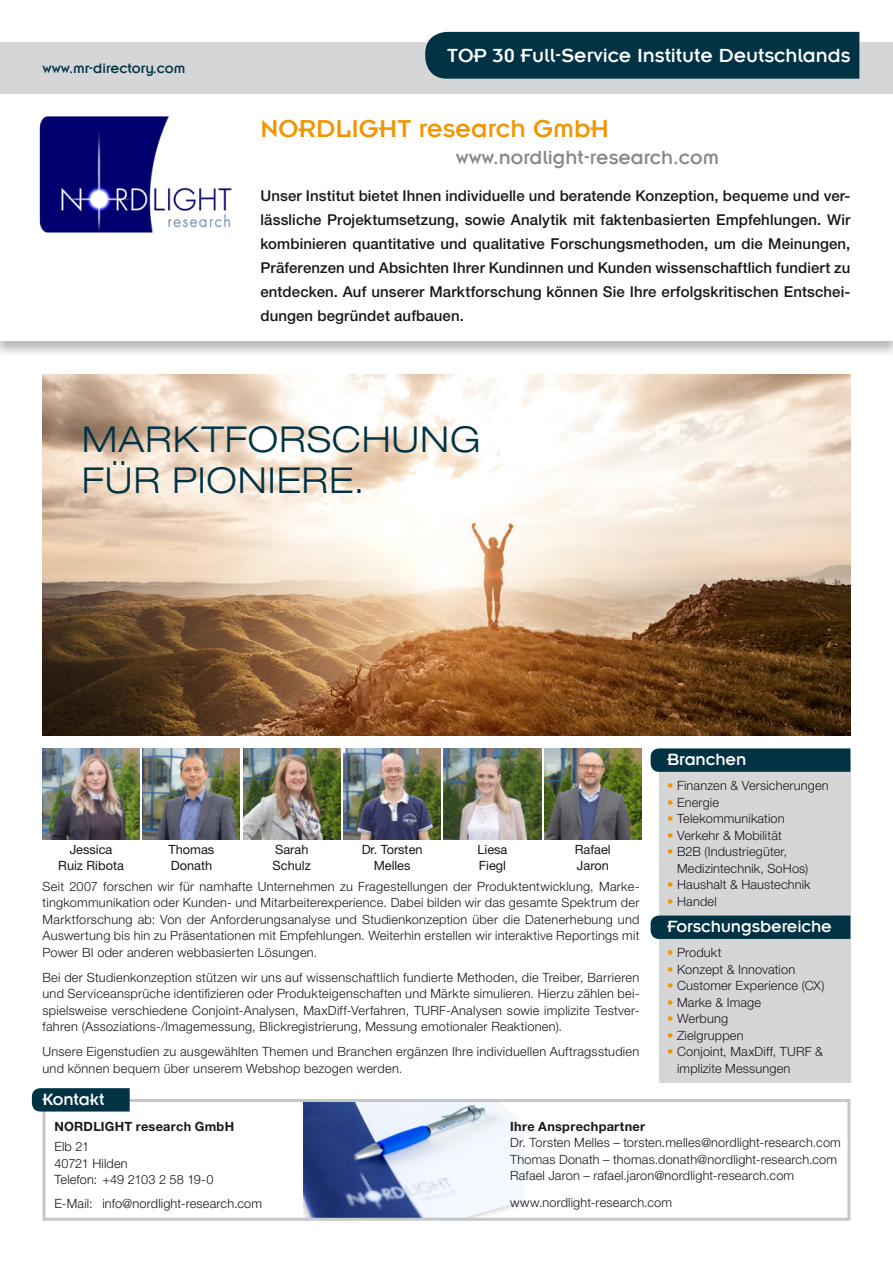
<style>
.page{position:relative;width:893px;height:1263px;background:#fff}
.page>*{position:absolute;margin:0;border:0;box-sizing:border-box;transform-origin:0 0}
.t1{font:300 expanded 35.7px/40.8px "Helvetica Neue LT Pro";letter-spacing:.03em;color:#023345}
.t2{font:27px "Insignia LT";color:#f29500}
.t3{font:21px "Insignia LT";color:#fff}
.t4{font:21px "Insignia LT";color:#87888a}
.t5{font:18px "Insignia LT";letter-spacing:-.005em;color:#fff}
.t6{font:500 15px/24px "Helvetica Neue LT Pro";letter-spacing:.01em;color:#1a171c;text-align:justify}
.t7{font:15px "Insignia LT";color:#023345}
.t8{font:300 12.75px/16.5px "Helvetica Neue LT Pro";letter-spacing:.015em;color:#1a171c}
.t9{font:12.75px/15.3px "Helvetica Neue LT Pro";color:#1a171c}
.t10{font:700 12.75px "Helvetica Neue LT Pro";letter-spacing:.02em;color:#1a171c}
.s1{font-weight:700;color:#f29500}
</style>
<div class="page">
<img style="left:303px;top:1103px;width:220px;height:114px">
<div style="left:43px;top:1099px;width:807px;height:122px;border:3px solid #c6c7c9"></div>
<div style="left:659px;top:758px;width:191px;height:325px;background:#d5d6d7"></div>
<div style="left:651px;top:915px;width:199px;height:24px;background:#023345"></div>
<svg style="left:651px;top:748px;width:199px;height:24px;background:#09384a"></svg>
<div style="left:0;top:0;width:893px;height:370px;background:#1a171c;opacity:.3"></div>
<div style="left:0;top:0;width:893px;height:340px;background:#fff"></div>
<div style="left:0;top:43px;width:893px;height:51px;background:#d5d6d7"></div>
<img style="left:39px;top:116px;width:193px;height:117px">
<div style="left:425px;top:32px;width:434px;height:47px;background:#023345"></div>
<div style="left:32px;top:1088px;width:98px;height:23px;background:#023345"></div>
<img style="left:43px;top:374px;width:807px;height:362px">
<img style="left:43px;top:749px;width:97px;height:90px">
<img style="left:143px;top:749px;width:97px;height:90px">
<img style="left:243px;top:749px;width:97px;height:90px">
<img style="left:344px;top:749px;width:97px;height:90px">
<img style="left:444px;top:749px;width:97px;height:90px">
<img style="left:544px;top:749px;width:97px;height:90px">
<p class="t7" style="left:43px;top:60px;width:144px">www.mr-directory.com</p>
<h3 class="t3" style="left:447px;top:45px;width:405px">TOP 30 Full-Service Institute Deutschlands</h3>
<h2 class="t2" style="left:260px;top:115px;width:350px">NORDLIGHT research GmbH</h2>
<h3 class="t4" style="left:456px;top:147px;width:265px">www.nordlight-research.com</h3>
<p class="t6" style="left:260px;top:184px;width:591px">Unser Institut bietet Ihnen individuelle und beratende Konzeption, bequeme und ver&shy;lässliche Projektumsetzung, sowie Analytik mit faktenbasierten Empfehlungen. Wir kombinieren quantitative und qualitative Forschungsmethoden, um die Meinungen, Präferenzen und Absichten Ihrer Kundinnen und Kunden wissenschaftlich fundiert zu entdecken. Auf unserer Marktforschung können Sie Ihre erfolgskritischen Entschei&shy;dungen begründet aufbauen.</p>
<h1 class="t1" style="left:82px;top:418px;width:400px">MARKTFORSCHUNG<br>FÜR PIONIERE.</h1>
<p class="t9" style="left:58px;top:842px;width:67px;text-align:center">Jessica<br>Ruiz Ribota</p>
<p class="t9" style="left:169px;top:842px;width:47px">Thomas<br>Donath</p>
<p class="t9" style="left:273px;top:842px;width:40px">Sarah<br>Schulz</p>
<p class="t9" style="left:362px;top:842px;width:62px;text-align:center">Dr. Torsten<br>Melles</p>
<p class="t9" style="left:477px;top:842px;width:31px">Liesa<br>Fiegl</p>
<p class="t9" style="left:575px;top:842px;width:37px">Rafael<br>Jaron</p>
<p class="t8" style="left:43px;top:878px;width:598px;text-align:justify">Seit 2007 forschen wir für namhafte Unternehmen zu Fragestellungen der Produktentwicklung, Marke&shy;tingkommunikation oder Kunden- und Mitarbeiterexperience. Dabei bilden wir das gesamte Spektrum der Marktforschung ab: Von der Anforderungsanalyse und Studienkonzeption über die Datenerhebung und Auswertung bis hin zu Präsentationen mit Empfehlungen. Weiterhin erstellen wir interaktive Reportings mit Power BI oder anderen webbasierten Lösungen.</p>
<p class="t8" style="left:43px;top:969px;width:598px;text-align:justify">Bei der Studienkonzeption stützen wir uns auf wissenschaftlich fundierte Methoden, die Treiber, Barrieren und Serviceansprüche identifizieren oder Produkteigenschaften und Märkte simulieren. Hierzu zählen bei&shy;spielsweise verschiedene Conjoint-Analysen, MaxDiff-Verfahren, TURF-Analysen sowie implizite Testver&shy;fahren (Assoziations-/Imagemessung, Blickregistrierung, Messung emotionaler Reaktionen).</p>
<p class="t8" style="left:43px;top:1043px;width:598px">Unsere Eigenstudien zu ausgewählten Themen und Branchen ergänzen Ihre individuellen Auftragsstudien und können bequem über unserem Webshop bezogen werden.</p>
<h3 class="t5" style="left:43px;top:1090px;width:63px">Kontakt</h3>
<h3 class="t5" style="left:667px;top:750px;width:81px">Branchen</h3>
<p class="t8" style="left:667px;top:777px;width:163px"><span class="s1">•</span> Finanzen &amp; Versicherungen</p>
<p class="t8" style="left:667px;top:794px;width:53px"><span class="s1">•</span> Energie</p>
<p class="t8" style="left:667px;top:810px;width:119px"><span class="s1">•</span> Telekommunikation</p>
<p class="t8" style="left:667px;top:827px;width:116px"><span class="s1">•</span> Verkehr &amp; Mobilität</p>
<p class="t8" style="left:677px;top:843px;width:133px;text-indent:-10px"><span class="s1">•</span> B2B (Industriegüter,<br>Medizintechnik, SoHos)</p>
<p class="t8" style="left:667px;top:876px;width:145px"><span class="s1">•</span> Haushalt &amp; Haustechnik</p>
<p class="t8" style="left:667px;top:893px;width:51px"><span class="s1">•</span> Handel</p>
<h3 class="t5" style="left:667px;top:917px;width:166px">Forschungsbereiche</h3>
<p class="t8" style="left:667px;top:944px;width:56px"><span class="s1">•</span> Produkt</p>
<p class="t8" style="left:667px;top:960px;width:129px"><span class="s1">•</span> Konzept &amp; Innovation</p>
<p class="t8" style="left:667px;top:977px;width:159px"><span class="s1">•</span> Customer Experience (CX)</p>
<p class="t8" style="left:667px;top:993px;width:95px"><span class="s1">•</span> Marke &amp; Image</p>
<p class="t8" style="left:667px;top:1010px;width:62px"><span class="s1">•</span> Werbung</p>
<p class="t8" style="left:667px;top:1026px;width:78px"><span class="s1">•</span> Zielgruppen</p>
<p class="t8" style="left:677px;top:1043px;width:147px;text-indent:-10px"><span class="s1">•</span> Conjoint, MaxDiff, TURF &amp; implizite Messungen</p>
<p class="t10" style="left:54px;top:1118px;width:181px">NORDLIGHT research GmbH</p>
<p class="t8" style="left:54px;top:1138px;width:160px">Elb 21<br>40721 Hilden<br>Telefon: +49 2103 2 58 19-0</p>
<p class="t8" style="left:54px;top:1194px;width:209px">E-Mail: info@nordlight-research.com</p>
<p class="t10" style="left:510px;top:1118px;width:136px">Ihre Ansprechpartner</p>
<p class="t8" style="left:510px;top:1134px;width:332px">Dr. Torsten Melles – torsten.melles@nordlight-research.com<br>Thomas Donath – thomas.donath@nordlight-research.com<br>Rafael Jaron – rafael.jaron@nordlight-research.com</p>
<p class="t8" style="left:510px;top:1194px;width:163px">www.nordlight-research.com</p>
</div>
